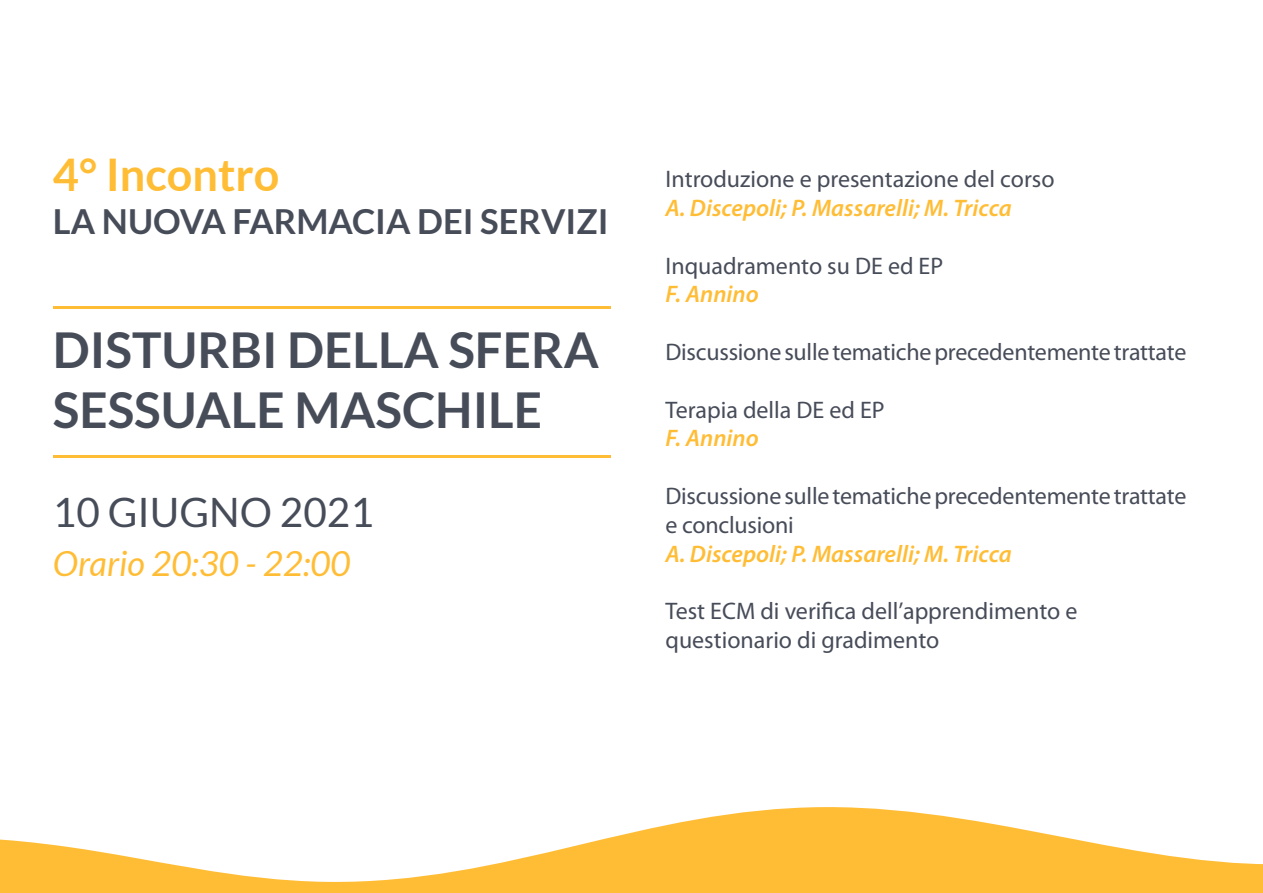
<style>
.page{position:relative;width:1263px;height:893px;background:#fff}
.page>*{position:absolute;margin:0;border:0;box-sizing:border-box;transform-origin:0 0}
.t1{font:700 49.5px/59.4px "Lato";color:#474c59}
.t2{font:700 45px "Lato";color:#ffbd36}
.t3{font:40.5px "Lato";color:#474c59}
.t4{font:700 34.5px "Lato";color:#474c59}
.t5{font:italic 34.5px "Lato";color:#ffbd36}
.t6{font:24px/28.8px "Myriad Pro";letter-spacing:-.01em;color:#474c59}
.t7{font:italic 600 24px "Myriad Pro";color:#ffbd36}
</style>
<div class="page">
<svg style="left:0;top:807px;width:1263px;height:86px;fill:#ffbd36"></svg>
<hr style="left:53px;top:455px;width:557px;height:2px;background:#ffbd36">
<hr style="left:53px;top:306px;width:557px;height:3px;background:#ffbd36">
<h2 class="t2" style="left:53px;top:149px;width:228px">4° Incontro</h2>
<h3 class="t4" style="left:53px;top:201px;width:557px">LA NUOVA FARMACIA DEI SERVIZI</h3>
<h1 class="t1" style="left:53px;top:320px;width:547px">DISTURBI DELLA SFERA<br>SESSUALE MASCHILE</h1>
<h3 class="t3" style="left:53px;top:490px;width:322px">10 GIUGNO 2021</h3>
<h3 class="t5" style="left:53px;top:545px;width:299px">Orario 20:30 - 22:00</h3>
<p class="t6" style="left:665px;top:165px;width:390px">Introduzione e presentazione del corso</p>
<p class="t7" style="left:665px;top:193px;width:348px">A. Discepoli; P. Massarelli; M. Tricca</p>
<p class="t6" style="left:665px;top:252px;width:279px">Inquadramento su DE ed EP</p>
<p class="t7" style="left:665px;top:279px;width:95px">F. Annino</p>
<p class="t6" style="left:665px;top:338px;width:522px">Discussione sulle tematiche precedentemente trattate</p>
<p class="t6" style="left:665px;top:396px;width:221px">Terapia della DE ed EP</p>
<p class="t7" style="left:665px;top:423px;width:95px">F. Annino</p>
<p class="t6" style="left:665px;top:482px;width:522px">Discussione sulle tematiche precedentemente trattate e conclusioni</p>
<p class="t7" style="left:665px;top:538px;width:348px">A. Discepoli; P. Massarelli; M. Tricca</p>
<p class="t6" style="left:665px;top:597px;width:413px">Test ECM di verifica dell’apprendimento e questionario di gradimento</p>
</div>
